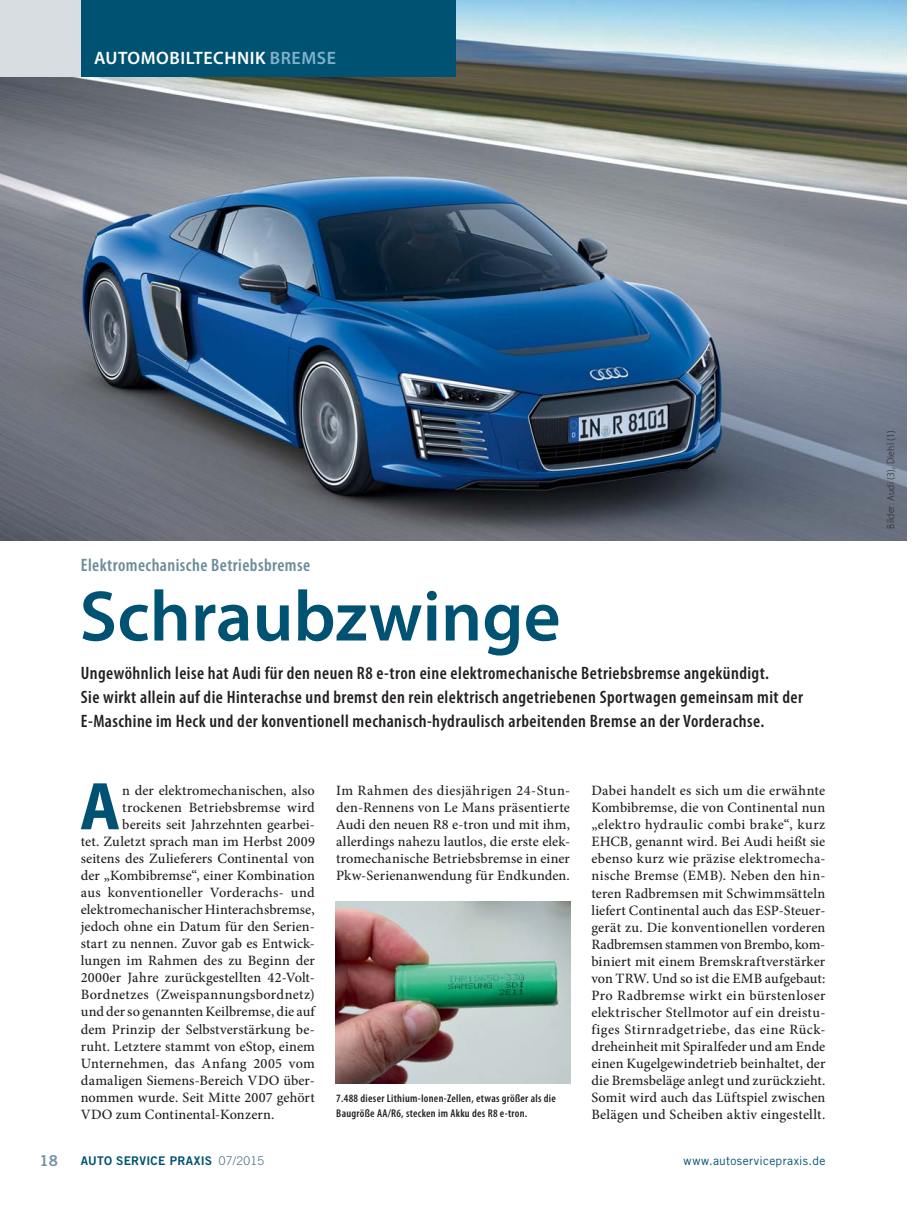
<style>
.page{position:relative;width:919px;height:1212px;background:#fff}
.page>*{position:absolute;margin:0;border:0;box-sizing:border-box;transform-origin:0 0}
.t1{font:600 72px "Myriad Pro";color:#005273}
.t2{font:700 semi-condensed 68.1px "Myriad Pro";color:#005273}
.t3{font:600 condensed 18px/24px "Myriad Pro";letter-spacing:.025em;color:#231f20}
.t4{font:600 condensed 18px "Myriad Pro";letter-spacing:.025em;color:#6b8b9b}
.t5{font:600 18px "Myriad Pro";letter-spacing:.03em;color:#fff}
.t6{font:15px "Trade Gothic LT Std Bd 2";color:#7294a5}
.t7{font:500 14.25px/17px "Minion Pro";letter-spacing:.01em;color:#231f20;text-align:justify}
.t8{font:12px "Trade Gothic LT Std Bd 2";letter-spacing:.02em;color:#005273}
.t9{font:12px "Trade Gothic LT Std";letter-spacing:.025em;color:#005273}
.t10{font:600 condensed 11.25px/15px "Myriad Pro";letter-spacing:.025em;color:#231f20}
.t11{font:300 semi-condensed 10.5px "Myriad Pro";letter-spacing:.025em;color:#231f20}
.s1{color:#80b2c9}
.s2{font-family:"Trade Gothic LT Std";font-weight:300;color:#476e7f}
</style>
<div class="page">
<img style="left:0;top:0;width:906px;height:540px">
<img style="left:336px;top:901px;width:234px;height:182px">
<div style="left:0;top:0;width:81px;height:77px;background:#d8dde1"></div>
<div style="left:81px;top:0;width:374px;height:77px;background:#005273"></div>
<p class="t5" style="left:94px;top:47px;width:243px">AUTOMOBILTECHNIK <span class="s1">BREMSE</span></p>
<p class="t4" style="left:81px;top:558px;width:231px">Elektromechanische Betriebsbremse</p>
<h1 class="t1" style="left:80px;top:573px;width:482px">Schraubzwinge</h1>
<p class="t3" style="left:81px;top:663px;width:723px">Ungewöhnlich leise hat Audi für den neuen R8 e-tron eine elektromechanische Betriebsbremse angekündigt.<br>Sie wirkt allein auf die Hinterachse und bremst den rein elektrisch angetriebenen Sportwagen gemeinsam mit der<br>E-Maschine im Heck und der konventionell mechanisch-hydraulisch arbeitenden Bremse an der Vorderachse.</p>
<h2 class="t2" style="left:80px;top:766px;width:42px">A</h2>
<p class="t7" style="left:122px;top:783px;width:194px">n der elektromechanischen, also</p>
<p class="t7" style="left:122px;top:800px;width:194px">trockenen Betriebsbremse wird</p>
<p class="t7" style="left:122px;top:817px;width:194px">bereits seit Jahrzehnten gearbei-</p>
<p class="t7" style="left:81px;top:834px;width:235px">tet. Zuletzt sprach man im Herbst 2009</p>
<p class="t7" style="left:81px;top:851px;width:235px">seitens des Zulieferers Continental von</p>
<p class="t7" style="left:81px;top:868px;width:235px">der „Kombibremse“, einer Kombination</p>
<p class="t7" style="left:81px;top:885px;width:235px">aus konventioneller Vorderachs- und</p>
<p class="t7" style="left:81px;top:902px;width:235px">elektromechanischer Hinterachsbremse,</p>
<p class="t7" style="left:81px;top:919px;width:235px">jedoch ohne ein Datum für den Serien-</p>
<p class="t7" style="left:81px;top:936px;width:235px">start zu nennen. Zuvor gab es Entwick-</p>
<p class="t7" style="left:81px;top:953px;width:235px">lungen im Rahmen des zu Beginn der</p>
<p class="t7" style="left:81px;top:971px;width:235px">2000er Jahre zurückgestellten 42-Volt-</p>
<p class="t7" style="left:81px;top:988px;width:235px">Bordnetzes (Zweispannungsbordnetz)</p>
<p class="t7" style="left:81px;top:1005px;width:235px">und der so genannten Keilbremse, die auf</p>
<p class="t7" style="left:81px;top:1022px;width:235px">dem Prinzip der Selbstverstärkung be-</p>
<p class="t7" style="left:81px;top:1039px;width:235px">ruht. Letztere stammt von eStop, einem</p>
<p class="t7" style="left:81px;top:1056px;width:235px">Unternehmen, das Anfang 2005 vom</p>
<p class="t7" style="left:81px;top:1073px;width:235px">damaligen Siemens-Bereich VDO über-</p>
<p class="t7" style="left:81px;top:1090px;width:235px">nommen wurde. Seit Mitte 2007 gehört</p>
<p class="t7" style="left:81px;top:1107px;width:195px">VDO zum Continental-Konzern.</p>
<p class="t7" style="left:336px;top:783px;width:235px">Im Rahmen des diesjährigen 24-Stun&shy;den-Rennens von Le Mans präsentierte Audi den neuen R8 e-tron und mit ihm, allerdings nahezu lautlos, die erste elek&shy;tromechanische Betriebsbremse in einer Pkw-Serienanwendung für Endkunden.</p>
<p class="t7" style="left:591px;top:783px;width:235px">Dabei handelt es sich um die erwähnte Kombibremse, die von Continental nun „elektro hydraulic combi brake“, kurz EHCB, genannt wird. Bei Audi heißt sie ebenso kurz wie präzise elektromecha&shy;nische Bremse (EMB). Neben den hin&shy;teren Radbremsen mit Schwimmsätteln liefert Continental auch das ESP-Steuer&shy;gerät zu. Die konventionellen vorderen Radbremsen stammen von Brembo, kom&shy;biniert mit einem Bremskraftverstärker von TRW. Und so ist die EMB aufgebaut:<br>Pro Radbremse wirkt ein bürstenloser elektrischer Stellmotor auf ein dreistu&shy;figes Stirnradgetriebe, das eine Rück&shy;dreheinheit mit Spiralfeder und am Ende einen Kugelgewindetrieb beinhaltet, der die Bremsbeläge anlegt und zurückzieht.<br>Somit wird auch das Lüftspiel zwischen Belägen und Scheiben aktiv eingestellt.</p>
<p class="t10" style="left:336px;top:1092px;width:221px">7.488 dieser Lithium-Ionen-Zellen, etwas größer als die<br>Baugröße AA/R6, stecken im Akku des R8 e-tron.</p>
<p class="t6" style="left:39px;top:1152px;width:20px">18</p>
<p class="t8" style="left:81px;top:1154px;width:185px">AUTO SERVICE PRAXIS <span class="s2">07/2015</span></p>
<p class="t9" style="left:683px;top:1154px;width:143px">www.autoservicepraxis.de</p>
<p class="t11" style="left:884px;top:529px;width:100px;rotate:-90deg">Bilder: Audi (3), Diehl (1)</p>
</div>
